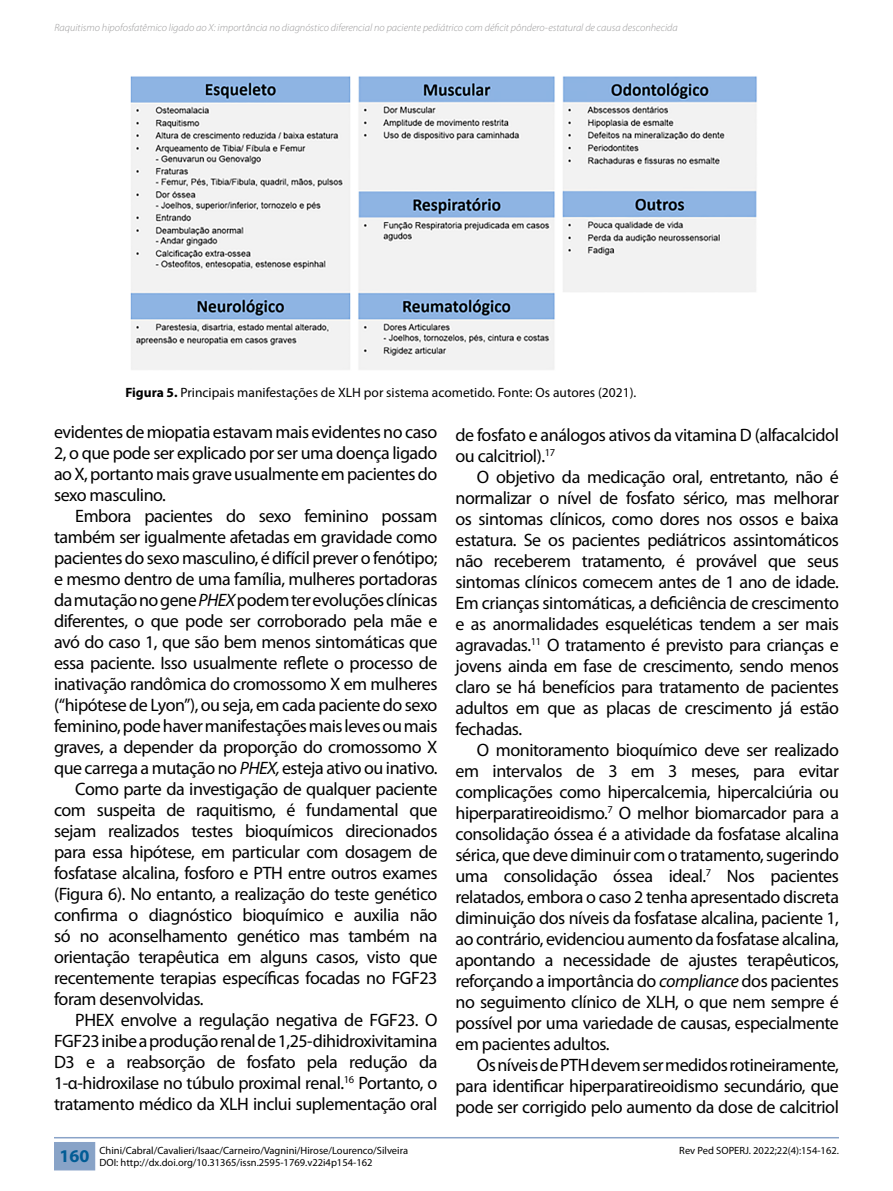
<style>
.page{position:relative;width:893px;height:1191px;background:#fff}
.page>*{position:absolute;margin:0;border:0;box-sizing:border-box;transform-origin:0 0}
.Texto{font:18px/21px "Myriad Pro";letter-spacing:-.025em;color:#000;text-align:justify}
.t1{font:13.5px "Myriad Pro";color:#000}
.t2{font:10.5px/12.6px "Myriad Pro";color:#000}
.t3{font:italic 300 10.5px "Myriad Pro";color:#9a999a}
.s1{font-weight:700}
.s2{font-style:italic}
</style>
<div class="page">
<hr style="left:54px;top:1137px;width:785px;height:1px;background:#89a3c8">
<div style="left:54px;top:1142px;width:41px;height:28px;background:#88a3c7"></div>
<img style="left:130px;top:76px;width:627px;height:294px">
<p class="t3" style="left:54px;top:21px;width:625px">Raquitismo hipofosfatêmico ligado ao X: importância no diagnóstico diferencial no paciente pediátrico com déficit pôndero-estatural de causa desconhecida</p>
<p class="t1" style="left:125px;top:384px;width:512px"><span class="s1">Figura 5.</span> Principais manifestações de XLH por sistema acometido. Fonte: Os autores (2021).</p>
<p class="Texto" style="left:54px;top:421px;width:385px">evidentes de miopatia estavam mais evidentes no caso 2, o que pode ser explicado por ser uma doença ligado ao X, portanto mais grave usualmente em pacientes do sexo masculino.</p>
<p class="Texto" style="left:54px;top:505px;width:385px;text-indent:21px">Embora pacientes do sexo feminino possam também ser igualmente afetadas em gravidade como pacientes do sexo masculino, é difícil prever o fenótipo; e mesmo dentro de uma família, mulheres portadoras da mutação no gene <span class="s2">PHEX</span> podem ter evoluções clínicas diferentes, o que pode ser corroborado pela mãe e avó do caso 1, que são bem menos sintomáticas que essa paciente. Isso usualmente reflete o processo de inativação randômica do cromossomo X em mulheres (“hipótese de Lyon”), ou seja, em cada paciente do sexo feminino, pode haver manifestações mais leves ou mais graves, a depender da proporção do cromossomo X que carrega a mutação no <span class="s2">PHEX,</span> esteja ativo ou inativo.</p>
<p class="Texto" style="left:54px;top:778px;width:385px;text-indent:21px">Como parte da investigação de qualquer paciente com suspeita de raquitismo, é fundamental que sejam realizados testes bioquímicos direcionados para essa hipótese, em particular com dosagem de fosfatase alcalina, fosforo e PTH entre outros exames (Figura 6). No entanto, a realização do teste genético confirma o diagnóstico bioquímico e auxilia não só no aconselhamento genético mas também na orientação terapêutica em alguns casos, visto que recentemente terapias específicas focadas no FGF23 foram desenvolvidas.</p>
<p class="Texto" style="left:54px;top:1009px;width:385px;text-indent:21px">PHEX envolve a regulação negativa de FGF23. O FGF23 inibe a produção renal de 1,25-dihidroxivitamina D3 e a reabsorção de fosfato pela redução da 1-α-hidroxilase no túbulo proximal renal.<sup>16</sup> Portanto, o tratamento médico da XLH inclui suplementação oral</p>
<p class="Texto" style="left:455px;top:424px;width:385px">de fosfato e análogos ativos da vitamina D (alfacalcidol ou calcitriol).<sup>17</sup></p>
<p class="Texto" style="left:455px;top:466px;width:385px;text-indent:21px">O objetivo da medicação oral, entretanto, não é normalizar o nível de fosfato sérico, mas melhorar os sintomas clínicos, como dores nos ossos e baixa estatura. Se os pacientes pediátricos assintomáticos não receberem tratamento, é provável que seus sintomas clínicos comecem antes de 1 ano de idade.<br>Em crianças sintomáticas, a deficiência de crescimento e as anormalidades esqueléticas tendem a ser mais agravadas.<sup>11</sup> O tratamento é previsto para crianças e jovens ainda em fase de crescimento, sendo menos claro se há benefícios para tratamento de pacientes adultos em que as placas de crescimento já estão fechadas.</p>
<p class="Texto" style="left:455px;top:739px;width:385px;text-indent:21px">O monitoramento bioquímico deve ser realizado em intervalos de 3 em 3 meses, para evitar complicações como hipercalcemia, hipercalciúria ou hiperparatireoidismo.<sup>7</sup> O melhor biomarcador para a consolidação óssea é a atividade da fosfatase alcalina sérica, que deve diminuir com o tratamento, sugerindo uma consolidação óssea ideal.<sup>7</sup> Nos pacientes relatados, embora o caso 2 tenha apresentado discreta diminuição dos níveis da fosfatase alcalina, paciente 1, ao contrário, evidenciou aumento da fosfatase alcalina, apontando a necessidade de ajustes terapêuticos, reforçando a importância do <span class="s2">compliance</span> dos pacientes no seguimento clínico de XLH, o que nem sempre é possível por uma variedade de causas, especialmente em pacientes adultos.</p>
<p class="Texto" style="left:455px;top:1054px;width:385px;text-indent:21px">Os níveis de PTH devem ser medidos rotineiramente, para identificar hiperparatireoidismo secundário, que pode ser corrigido pelo aumento da dose de calcitriol</p>
<p class="t2" style="left:60px;top:1143px;width:350px;text-indent:40px">Chini/Cabral/Cavalieri/Isaac/Carneiro/Vagnini/Hirose/Lourenco/Silveira<br><sup>160</sup> DOI: http://dx.doi.org/10.31365/issn.2595-1769.v22i4p154-162</p>
<p class="t2" style="left:679px;top:1143px;width:161px">Rev Ped SOPERJ. 2022;22(4):154-162.</p>
</div>
